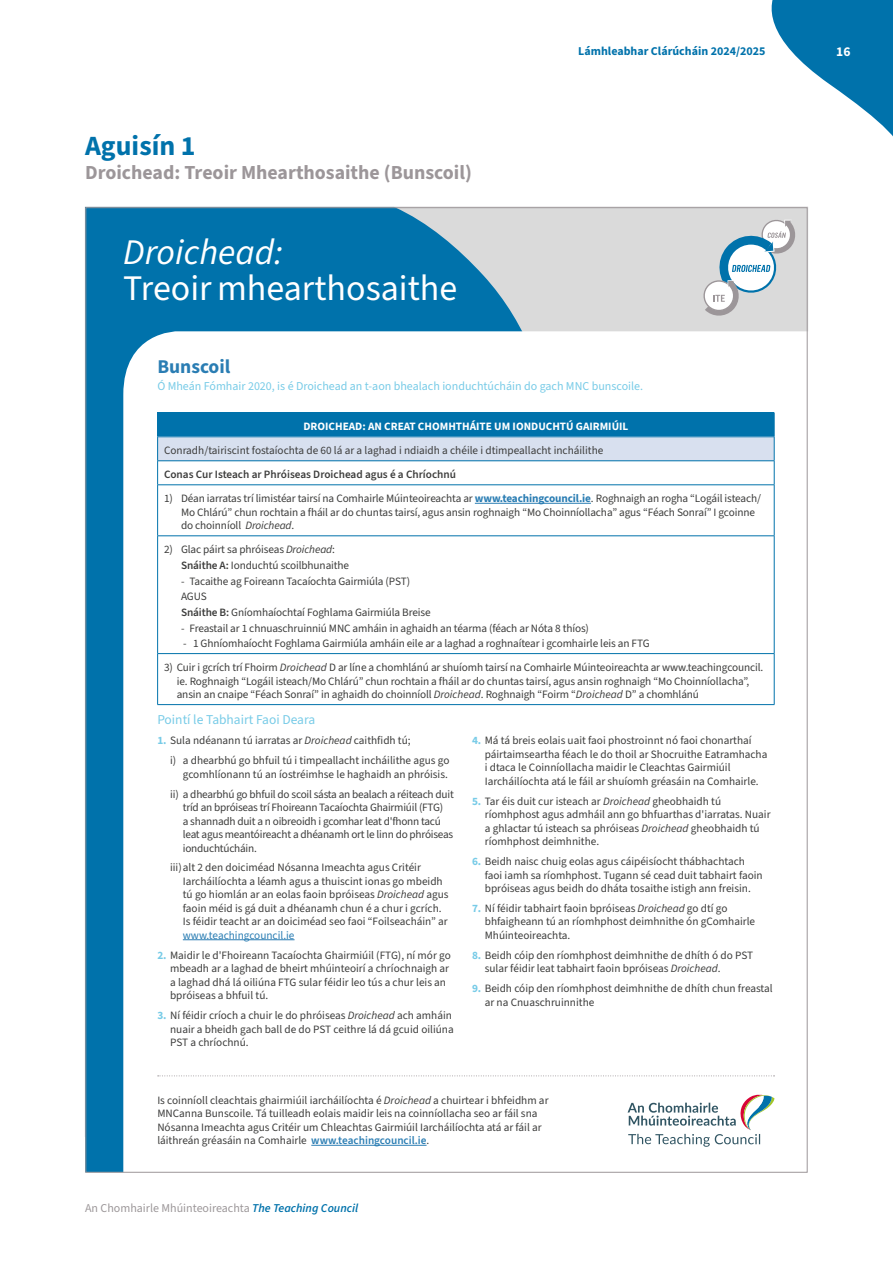
<style>
.page{position:relative;width:893px;height:1263px;background:#fff}
.page>*{position:absolute;margin:0;border:0;box-sizing:border-box;transform-origin:0 0}
.t1{font:36px "Source Sans 3";color:#fff}
.t2{font:italic 36px "Source Sans 3";color:#fff}
.t3{font:700 27.75px "Source Sans 3";color:#0072ab}
.t4{font:700 19.8px "Source Sans 3";color:#9c9699}
.t5{font:700 19.5px "Source Sans 3";color:#2a7db3}
.t6{font:13.5px "Source Sans 3";color:#77cbe7}
.t7{font:700 13.5px "Source Sans 3";color:#fff}
.t8{font:12px "Source Sans 3";color:#77cbe7}
.t9{font:12px "Source Sans 3";color:#9c9799}
.t10{font:700 12px "Source Sans 3";color:#0072ab}
.t11{font:11.25px/13.5px "Source Sans 3";color:#3c3c3b}
.t12{font:11.25px/13.5px "Source Sans 3";letter-spacing:-.02em;color:#3c3c3b}
.t13{font:600 11.25px "Source Sans 3";color:#3c3c3b}
.t14{font:700 11.25px "Source Sans 3";color:#fff}
.t15{font:11.25px "Source Sans 3";color:#2a7db3}
.s1{font-weight:700;color:#2a7db3}
.s2{font-style:italic}
.s3{font-weight:600}
.s4{font-weight:700;color:#77cbe7}
.s5{font-weight:600;color:#2a7db3}
.s6{font-weight:600;font-style:italic;color:#0072ab}
</style>
<div class="page">
<div style="left:85px;top:207px;width:723px;height:816px;background:#dadada"></div>
<svg style="left:85px;top:207px;width:437px;height:965px;fill:#0072ab"></svg>
<div style="left:123px;top:331px;width:685px;height:842px;background:#fff"></div>
<svg style="left:703px;top:220px;width:92px;height:96px"></svg>
<div style="left:158px;top:413px;width:616px;height:24px;background:#0072ab"></div>
<div style="left:158px;top:437px;width:616px;height:24px;background:#d8e0ef"></div>
<hr style="left:157px;top:412px;width:617px;height:1px;background:#0072ab">
<svg style="left:157px;top:413px;width:1px;height:71px"></svg>
<hr style="left:157px;top:460px;width:617px;height:1px;background:#0072ab">
<svg style="left:774px;top:413px;width:1px;height:71px"></svg>
<hr style="left:157px;top:485px;width:1px;height:50px;background:#0072ab">
<hr style="left:157px;top:536px;width:1px;height:117px;background:#0072ab">
<hr style="left:157px;top:654px;width:1px;height:50px;background:#0072ab">
<hr style="left:157px;top:484px;width:617px;height:1px;background:#0072ab">
<hr style="left:774px;top:485px;width:1px;height:50px;background:#0072ab">
<hr style="left:774px;top:536px;width:1px;height:117px;background:#0072ab">
<hr style="left:774px;top:654px;width:1px;height:50px;background:#0072ab">
<hr style="left:157px;top:535px;width:617px;height:1px;background:#0072ab">
<hr style="left:157px;top:653px;width:617px;height:1px;background:#0072ab">
<hr style="left:157px;top:704px;width:617px;height:1px;background:#0072ab">
<hr style="left:475px;top:503px;width:116px;height:1px;background:#2a7db3">
<hr style="left:183px;top:939px;width:112px;height:1px;background:#2a7db3">
<hr style="left:311px;top:1145px;width:116px;height:1px;background:#2a7db3">
<svg style="left:628px;top:1093px;width:146px;height:54px"></svg>
<svg style="left:158px;top:1075px;width:616px;height:1px"></svg>
<svg style="left:771px;top:0;width:122px;height:137px"></svg>
<h2 class="t3" style="left:85px;top:128px;width:112px">Aguisín 1</h2>
<h3 class="t4" style="left:85px;top:160px;width:388px">Droichead: Treoir Mhearthosaithe (Bunscoil)</h3>
<h1 class="t2" style="left:123px;top:230px;width:161px">Droichead:</h1>
<h1 class="t1" style="left:123px;top:266px;width:336px">Treoir mhearthosaithe</h1>
<p class="t10" style="left:578px;top:43px;width:189px">Lámhleabhar Clárúcháin 2024/2025</p>
<p class="t7" style="left:836px;top:43px;width:16px">16</p>
<h3 class="t5" style="left:157px;top:354px;width:75px">Bunscoil</h3>
<p class="t8" style="left:157px;top:378px;width:487px">Ó Mheán Fómhair 2020, is é Droichead an t-aon bhealach ionduchtúcháin do gach MNC bunscoile.</p>
<p class="t14" style="left:303px;top:419px;width:326px">DROICHEAD: AN CREAT CHOMHTHÁITE UM IONDUCHTÚ GAIRMIÚIL</p>
<p class="t11" style="left:164px;top:444px;width:441px">Conradh/tairiscint fostaíochta de 60 lá ar a laghad i ndiaidh a chéile i dtimpeallacht incháilithe</p>
<p class="t13" style="left:164px;top:467px;width:294px">Conas Cur Isteach ar Phróiseas Droichead agus é a Chríochnú</p>
<p class="t11" style="left:181px;top:492px;width:581px;text-indent:-17px">1) Déan iarratas trí limistéar tairsí na Comhairle Múinteoireachta ar <span class="s1">www.teachingcouncil.ie</span>. Roghnaigh an rogha “Logáil isteach/<br>Mo Chlárú” chun rochtain a fháil ar do chuntas tairsí, agus ansin roghnaigh “Mo Choinníollacha” agus “Féach Sonraí” I gcoinne do choinníoll <span class="s2">Droichead</span>.</p>
<p class="t11" style="left:181px;top:542px;width:170px;line-height:15.6px;text-indent:-17px">2) Glac páirt sa phróiseas <span class="s2">Droichead</span>:<br><span class="s3">Snáithe A:</span> Ionduchtú scoilbhunaithe</p>
<p class="t11" style="left:181px;top:573px;width:251px;line-height:15.6px">- Tacaithe ag Foireann Tacaíochta Gairmiúla (PST)<br>AGUS<br><span class="s3">Snáithe B:</span> Gníomhaíochtaí Foghlama Gairmiúla Breise</p>
<p class="t11" style="left:181px;top:621px;width:409px">- Freastail ar 1 chnuaschruinniú MNC amháin in aghaidh an téarma (féach ar Nóta 8 thíos)</p>
<p class="t11" style="left:183px;top:637px;width:468px">- 1 Ghníomhaíocht Foghlama Gairmiúla amháin eile ar a laghad a roghnaítear i gcomhairle leis an FTG</p>
<p class="t11" style="left:177px;top:661px;width:588px;text-indent:-13px">3) Cuir i gcrích trí Fhoirm <span class="s2">Droichead</span> D ar líne a chomhlánú ar shuíomh tairsí na Comhairle Múinteoireachta ar www.teachingcouncil. ie. Roghnaigh “Logáil isteach/Mo Chlárú” chun rochtain a fháil ar do chuntas tairsí, agus ansin roghnaigh “Mo Choinníollacha”, ansin an cnaipe “Féach Sonraí” in aghaidh do choinníoll <span class="s2">Droichead</span>. Roghnaigh “Foirm “<span class="s2">Droichead</span> D” a chomhlánú</p>
<p class="t6" style="left:157px;top:711px;width:159px">Pointí le Tabhairt Faoi Deara</p>
<p class="t11" style="left:170px;top:730px;width:281px;line-height:20px;text-indent:-13px"><span class="s4">1.</span> Sula ndéanann tú iarratas ar <span class="s2">Droichead</span> caithfidh tú;<br>i) a dhearbhú go bhfuil tú i timpeallacht incháilithe agus go</p>
<p class="t12" style="left:170px;top:764px;width:285px;line-height:20px;text-indent:13px">gcomhlíonann tú an íostréimhse le haghaidh an phróisis. ii) a dhearbhú go bhfuil do scoil sásta an bealach a réiteach duit</p>
<p class="t12" style="left:183px;top:800px;width:272px">tríd an bpróiseas trí Fhoireann Tacaíochta Ghairmiúil (FTG)<br>a shannadh duit a n oibreoidh i gcomhar leat d'fhonn tacú leat agus meantóireacht a dhéanamh ort le linn do phróiseas ionduchtúcháin.</p>
<p class="t11" style="left:183px;top:861px;width:267px;text-indent:-13px">iii)alt 2 den doiciméad Nósanna Imeachta agus Critéir Iarcháilíochta a léamh agus a thuiscint ionas go mbeidh tú go hiomlán ar an eolas faoin bpróiseas <span class="s2">Droichead</span> agus faoin méid is gá duit a dhéanamh chun é a chur i gcrích.<br>Is féidir teacht ar an doiciméad seo faoi “Foilseacháin” ar</p>
<p class="t15" style="left:183px;top:928px;width:113px">www.teachingcouncil.ie</p>
<p class="t11" style="left:170px;top:948px;width:282px;text-indent:-13px"><span class="s4">2.</span> Maidir le d'Fhoireann Tacaíochta Ghairmiúil (FTG), ní mór go mbeadh ar a laghad de bheirt mhúinteoirí a chríochnaigh ar a laghad dhá lá oiliúna FTG sular féidir leo tús a chur leis an bpróiseas a bhfuil tú.</p>
<p class="t11" style="left:170px;top:1009px;width:285px;text-indent:-13px"><span class="s4">3.</span> Ní féidir críoch a chuir le do phróiseas <span class="s2">Droichead</span> ach amháin nuair a bheidh gach ball de do PST ceithre lá dá gcuid oiliúna<br>PST a chríochnú.</p>
<p class="t11" style="left:485px;top:734px;width:284px;text-indent:-13px"><span class="s4">4.</span> Má tá breis eolais uait faoi phostroinnt nó faoi chonarthaí páirtaimseartha féach le do thoil ar Shocruithe Eatramhacha i dtaca le Coinníollacha maidir le Cleachtas Gairmiúil Iarcháilíochta atá le fáil ar shuíomh gréasáin na Comhairle.</p>
<p class="t11" style="left:485px;top:794px;width:287px;text-indent:-13px"><span class="s4">5.</span> Tar éis duit cur isteach ar <span class="s2">Droichead</span> gheobhaidh tú ríomhphost agus admháil ann go bhfuarthas d'iarratas. Nuair a ghlactar tú isteach sa phróiseas <span class="s2">Droichead</span> gheobhaidh tú ríomhphost deimhnithe.</p>
<p class="t11" style="left:485px;top:854px;width:279px;text-indent:-13px"><span class="s4">6.</span> Beidh naisc chuig eolas agus cáipéisíocht thábhachtach faoi iamh sa ríomhphost. Tugann sé cead duit tabhairt faoin bpróiseas agus beidh do dháta tosaithe istigh ann freisin.</p>
<p class="t11" style="left:485px;top:901px;width:272px;text-indent:-13px"><span class="s4">7.</span> Ní féidir tabhairt faoin bpróiseas <span class="s2">Droichead</span> go dtí go bhfaigheann tú an ríomhphost deimhnithe ón gComhairle<br>Mhúinteoireachta.</p>
<p class="t11" style="left:485px;top:948px;width:270px;text-indent:-13px"><span class="s4">8.</span> Beidh cóip den ríomhphost deimhnithe de dhíth ó do PST sular féidir leat tabhairt faoin bpróiseas <span class="s2">Droichead</span>.</p>
<p class="t11" style="left:485px;top:982px;width:289px;text-indent:-13px"><span class="s4">9.</span> Beidh cóip den ríomhphost deimhnithe de dhíth chun freastal ar na Cnuaschruinnithe</p>
<p class="t11" style="left:157px;top:1093px;width:393px">Is coinníoll cleachtais ghairmiúil iarcháilíochta é <span class="s2">Droichead</span> a chuirtear i bhfeidhm ar MNCanna Bunscoile. Tá tuilleadh eolais maidir leis na coinníollacha seo ar fáil sna Nósanna Imeachta agus Critéir um Chleachtas Gairmiúil Iarcháilíochta atá ar fáil ar láithreán gréasáin na Comhairle <span class="s5">www.teachingcouncil.ie</span>.</p>
<p class="t9" style="left:85px;top:1200px;width:275px">An Chomhairle Mhúinteoireachta <span class="s6">The Teaching Council</span></p>
</div>
